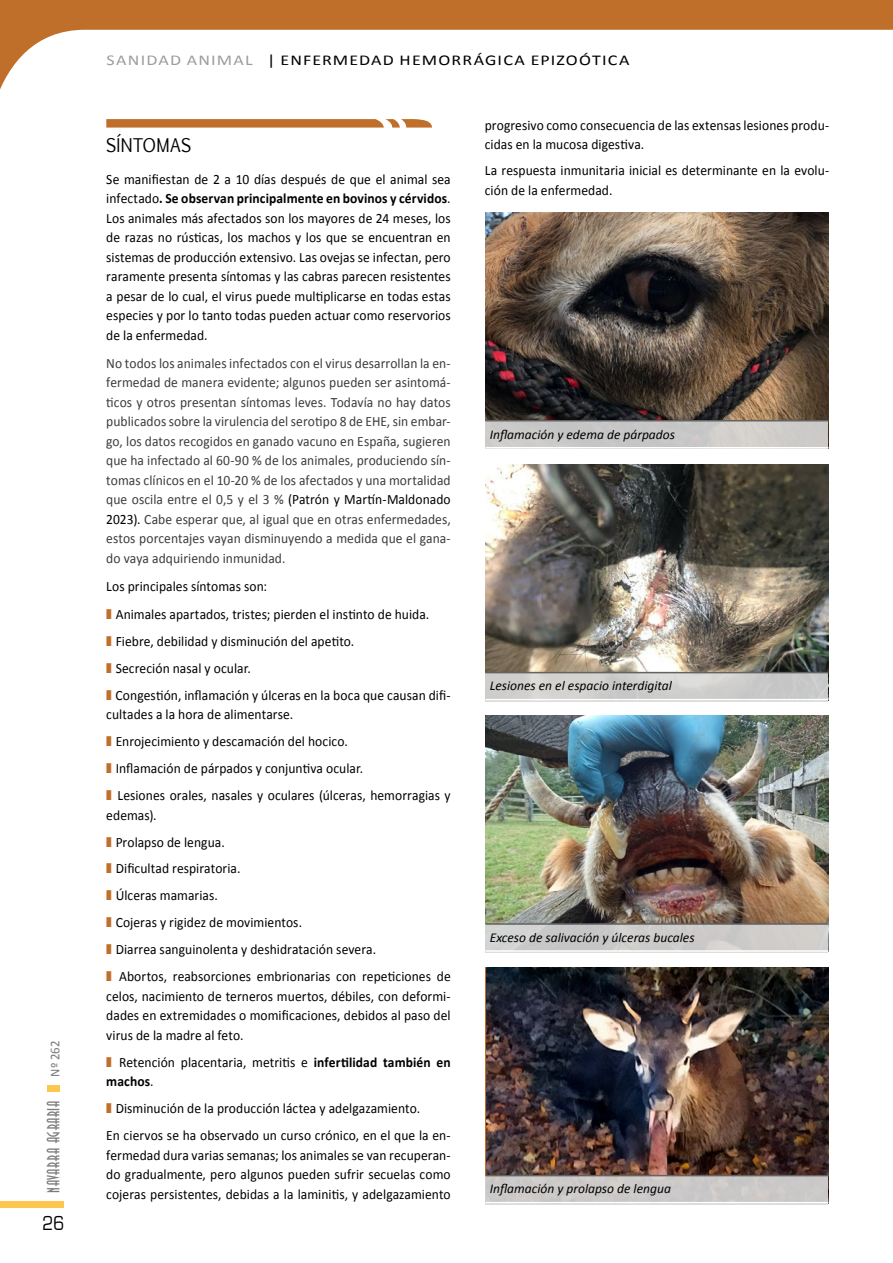
<style>
.page{position:relative;width:893px;height:1263px;background:#fff}
.page>*{position:absolute;margin:0;border:0;box-sizing:border-box;transform-origin:0 0}
.t1{font:21px "Eurostile T";color:#000;scale:.85 1}
.t2{font:18px "Euphemia UCAS";letter-spacing:.02em;color:#000;scale:.95 1}
.t3{font:16.5px "Anastasia";letter-spacing:.04em;color:#7c7b7b;scale:.95 1}
.t4{font:15px "Calibri";letter-spacing:.065em;color:#000;scale:1.2 1}
.t5{font:14.25px/19.5px "Calibri";letter-spacing:.005em;color:#000;scale:.95 1}
.t6{font:14.25px/19.5px "Calibri";letter-spacing:.005em;color:#3c3c3a;text-align:justify;scale:.95 1}
.t7{font:italic 13.5px "Calibri";color:#000}
.t8{font:13.5px "Calibri";color:#7c7b7b;scale:.95 1}
.s1{color:#9d9d9c}
.s2{font-weight:700}
.s3{color:#000}
.s4{color:#bf6f2a}
</style>
<div class="page">
<svg style="left:0;top:0;width:893px;height:90px"></svg>
<div style="left:0;top:1201px;width:64px;height:7px;background:#fdc64f"></div>
<div style="left:47px;top:1085px;width:13px;height:6px;background:#fdc64f"></div>
<svg style="left:106px;top:119px;width:326px;height:9px;background:#c67f42"></svg>
<img style="left:485px;top:213px;width:343px;height:207px">
<div style="left:485px;top:421px;width:343px;height:28px;background:#cac9c8"></div>
<hr style="left:485px;top:420px;width:343px;height:1px;background:#646363">
<hr style="left:485px;top:447px;width:343px;height:1px;background:#fff">
<img style="left:485px;top:464px;width:343px;height:208px">
<svg style="left:485px;top:673px;width:343px;height:28px;background:#cececc"></svg>
<hr style="left:485px;top:672px;width:343px;height:1px;background:#646363">
<hr style="left:485px;top:699px;width:343px;height:1px;background:#fff">
<img style="left:485px;top:716px;width:343px;height:207px">
<div style="left:485px;top:925px;width:343px;height:28px;background:#ceccca"></div>
<hr style="left:485px;top:923px;width:343px;height:2px;background:#646363">
<hr style="left:485px;top:950px;width:343px;height:2px;background:#fff">
<img style="left:486px;top:967px;width:342px;height:208px">
<div style="left:485px;top:1176px;width:343px;height:28px;background:#cbc9c8"></div>
<hr style="left:485px;top:1175px;width:343px;height:1px;background:#646363">
<hr style="left:485px;top:1202px;width:343px;height:1px;background:#fff">
<p class="t8" style="left:47px;top:1077px;width:39px;rotate:-90deg">Nº 262</p>
<p class="t3" style="left:44px;top:1193px;width:99px;rotate:-90deg">NAVARRA AGRARIA</p>
<h1 class="t1" style="left:42px;top:1212px;width:27px">26</h1>
<p class="t4" style="left:107px;top:50px;width:437px"><span class="s1">SANIDAD ANIMAL</span> | ENFERMEDAD HEMORRÁGICA EPIZOÓTICA</p>
<p class="t2" style="left:106px;top:132px;width:91px">SÍNTOMAS</p>
<p class="t5" style="left:106px;top:169px;width:364px;text-align:justify">Se manifiestan de 2 a 10 días después de que el animal sea infectado<span class="s2">. Se observan principalmente en bovinos y cérvidos</span>.<br>Los animales más afectados son los mayores de 24 meses, los de razas no rústicas, los machos y los que se encuentran en sistemas de producción extensivo. Las ovejas se infectan, pero raramente presenta síntomas y las cabras parecen resistentes a pesar de lo cual, el virus puede multiplicarse en todas estas especies y por lo tanto todas pueden actuar como reservorios de la enfermedad.</p>
<p class="t6" style="left:106px;top:353px;width:364px">No todos los animales infectados con el virus desarrollan la en&shy;fermedad de manera evidente; algunos pueden ser asintomá&shy;ticos y otros presentan síntomas leves. Todavía no hay datos publicados sobre la virulencia del serotipo 8 de EHE, sin embar&shy;go, los datos recogidos en ganado vacuno en España, sugieren que ha infectado al 60-90 % de los animales, produciendo sín&shy;tomas clínicos en el 10-20 % de los afectados y una mortalidad que oscila entre el 0,5 y el 3 % <span class="s3">(Patrón y Martín-Maldonado 2023).</span> Cabe esperar que, al igual que en otras enfermedades, estos porcentajes vayan disminuyendo a medida que el gana&shy;do vaya adquiriendo inmunidad.</p>
<p class="t5" style="left:106px;top:573px;width:364px;line-height:27.2px">Los principales síntomas son:<br><span class="s4">❚</span> Animales apartados, tristes; pierden el instinto de huida.<br><span class="s4">❚</span> Fiebre, debilidad y disminución del apetito.<br><span class="s4">❚</span> Secreción nasal y ocular.<br><span class="s4">❚</span> Congestión, inflamación y úlceras en la boca que causan difi-</p>
<p class="t5" style="left:106px;top:701px;width:364px;line-height:27px">cultades a la hora de alimentarse.<br><span class="s4">❚</span> Enrojecimiento y descamación del hocico.<br><span class="s4">❚</span> Inflamación de párpados y conjuntiva ocular.<br><span class="s4">❚</span> Lesiones orales, nasales y oculares (úlceras, hemorragias y</p>
<p class="t5" style="left:106px;top:801px;width:364px;line-height:27px">edemas).<br><span class="s4">❚</span> Prolapso de lengua.<br><span class="s4">❚</span> Dificultad respiratoria.<br><span class="s4">❚</span> Úlceras mamarias.<br><span class="s4">❚</span> Cojeras y rigidez de movimientos.<br><span class="s4">❚</span> Diarrea sanguinolenta y deshidratación severa.<br><span class="s4">❚</span> Abortos, reabsorciones embrionarias con repeticiones de</p>
<p class="t5" style="left:106px;top:986px;width:364px;text-align:justify">celos, nacimiento de terneros muertos, débiles, con deformi&shy;dades en extremidades o momificaciones, debidos al paso del virus de la madre al feto.</p>
<p class="t5" style="left:106px;top:1052px;width:364px"><span class="s4">❚</span> Retención placentaria, metritis e <span class="s2">infertilidad también en machos</span>.</p>
<p class="t5" style="left:106px;top:1095px;width:364px;line-height:27px"><span class="s4">❚</span> Disminución de la producción láctea y adelgazamiento.<br>En ciervos se ha observado un curso crónico, en el que la en-</p>
<p class="t5" style="left:106px;top:1145px;width:364px;text-align:justify">fermedad dura varias semanas; los animales se van recuperan&shy;do gradualmente, pero algunos pueden sufrir secuelas como cojeras persistentes, debidas a la laminitis, y adelgazamiento</p>
<p class="t5" style="left:485px;top:115px;width:364px">progresivo como consecuencia de las extensas lesiones produ&shy;cidas en la mucosa digestiva.</p>
<p class="t5" style="left:485px;top:161px;width:364px">La respuesta inmunitaria inicial es determinante en la evolu&shy;ción de la enfermedad.</p>
<p class="t7" style="left:490px;top:426px;width:187px">Inflamación y edema de párpados</p>
<p class="t7" style="left:490px;top:677px;width:184px">Lesiones en el espacio interdigital</p>
<p class="t7" style="left:490px;top:929px;width:206px">Exceso de salivación y úlceras bucales</p>
<p class="t7" style="left:490px;top:1180px;width:183px">Inflamación y prolapso de lengua</p>
</div>
